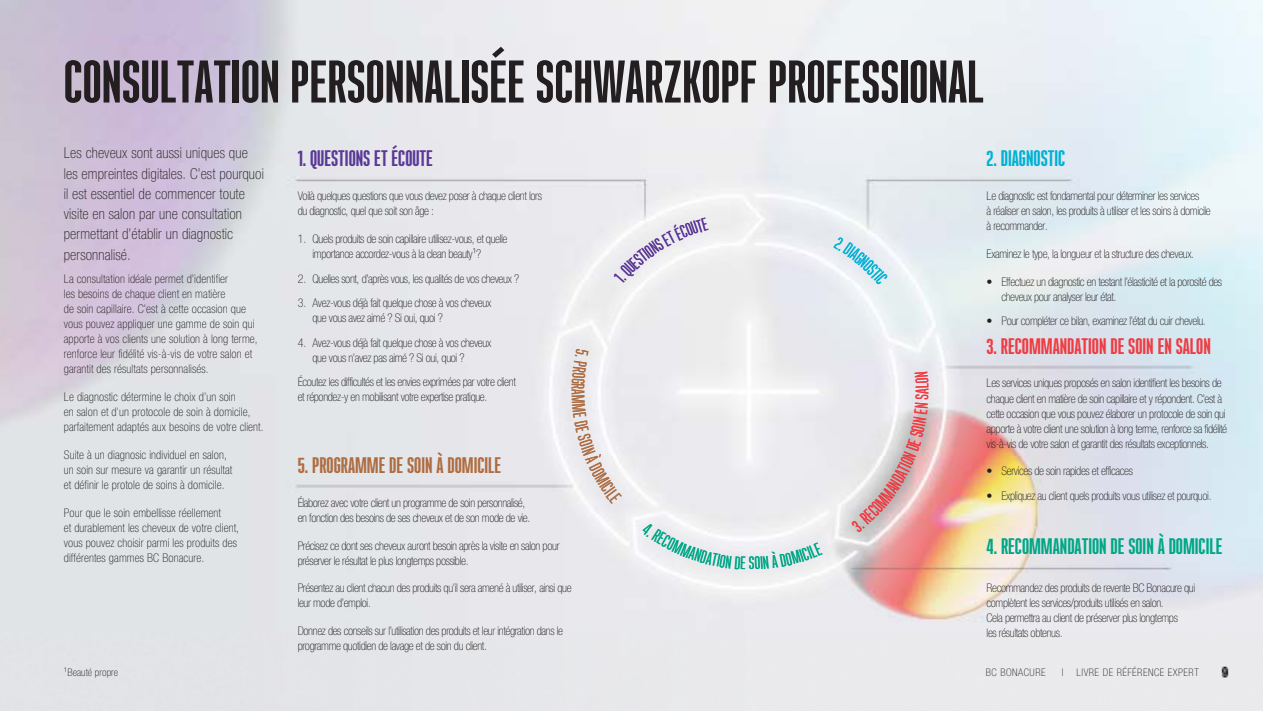
<style>
.page{position:relative;width:1263px;height:711px;background:#fff}
.page>*{position:absolute;margin:0;border:0;box-sizing:border-box;transform-origin:0 0}
.t1{font:700 60px "Ristretto Pro";color:#231f20}
.t2{font:700 22.5px "Ristretto Pro";color:#00a786}
.t3{font:700 22.5px "Ristretto Pro";color:#ee3d43}
.t4{font:700 22.5px "Ristretto Pro";color:#ae6d42}
.t5{font:700 22.5px "Ristretto Pro";color:#5b3896}
.t6{font:700 22.5px "Ristretto Pro";color:#00b1d5}
.t7{font:500 18px "Ristretto Pro";color:#ee3d43}
.t8{font:500 18px "Ristretto Pro";color:#00a786}
.t9{font:500 18px "Ristretto Pro";color:#ae6d42}
.t10{font:100 condensed 15px/20.2px "Helvetica Neue LTW1 G";letter-spacing:.01em;color:#231f20}
.t11{font:100 condensed 12px/15px "Helvetica Neue LTW1 G";letter-spacing:-.03em;color:#231f20}
.t12{font:100 condensed 12px/15px "Helvetica Neue LTW1 G";letter-spacing:.01em;color:#231f20}
.t13{font:100 condensed 10.5px "Helvetica Neue LTW1 G";letter-spacing:.05em;color:#231f20}
.t14{font:100 condensed 10.5px "Helvetica Neue LTW1 G";letter-spacing:.01em;color:#231f20}
</style>
<div class="page">
<img style="left:0;top:0;width:1263px;height:710px">
<svg style="left:614px;top:217px;width:95px;height:67px"></svg>
<svg style="left:833px;top:236px;width:55px;height:49px;background:#e9ecf2"></svg>
<svg style="left:851px;top:394px;width:77px;height:138px;background:#dcd0d2"></svg>
<svg style="left:915px;top:371px;width:13px;height:16px"></svg>
<svg style="left:641px;top:522px;width:104px;height:47px"></svg>
<div style="left:755px;top:542px;width:67px;height:27px;background:#ebeaef"></div>
<svg style="left:572px;top:348px;width:16px;height:41px"></svg>
<svg style="left:572px;top:395px;width:50px;height:108px"></svg>
<h1 class="t1" style="left:64px;top:47px;width:922px">CONSULTATION PERSONNALISÉE SCHWARZKOPF PROFESSIONAL</h1>
<p class="t10" style="left:64px;top:143px;width:202px">Les cheveux sont aussi uniques que les empreintes digitales. C’est pourquoi il est essentiel de commencer toute visite en salon par une consultation permettant d’établir un diagnostic personnalisé.</p>
<p class="t12" style="left:64px;top:271px;width:195px">La consultation idéale permet d’identifier<br>les besoins de chaque client en matière<br>de soin capillaire. C’est à cette occasion que vous pouvez appliquer une gamme de soin qui apporte à vos clients une solution à long terme, renforce leur fidélité vis-à-vis de votre salon et garantit des résultats personnalisés.</p>
<p class="t12" style="left:64px;top:389px;width:201px">Le diagnostic détermine le choix d’un soin<br>en salon et d'un protocole de soin à domicile, parfaitement adaptés aux besoins de votre client.</p>
<p class="t12" style="left:64px;top:447px;width:170px">Suite à un diagnosic individuel en salon, un soin sur mesure va garantir un résultat et définir le protole de soins à domicile.</p>
<p class="t12" style="left:64px;top:505px;width:177px">Pour que le soin embellisse réellement<br>et durablement les cheveux de votre client, vous pouvez choisir parmi les produits des différentes gammes BC Bonacure.</p>
<p class="t14" style="left:64px;top:666px;width:56px">¹Beauté propre</p>
<h2 class="t5" style="left:298px;top:145px;width:137px">1. QUESTIONS ET ÉCOUTE</h2>
<p class="t11" style="left:298px;top:188px;width:246px">Voilà quelques questions que vous devez poser à chaque client lors du diagnostic, quel que soit son âge :</p>
<p class="t11" style="left:313px;top:231px;width:196px;text-indent:-15px">1. Quels produits de soin capillaire utilisez-vous, et quelle importance accordez-vous à la clean beauty¹?</p>
<p class="t11" style="left:298px;top:271px;width:223px">2. Quelles sont, d’après vous, les qualités de vos cheveux ?</p>
<p class="t11" style="left:313px;top:295px;width:180px;text-indent:-15px">3. Avez-vous déjà fait quelque chose à vos cheveux que vous avez aimé ? Si oui, quoi ?</p>
<p class="t11" style="left:313px;top:335px;width:180px;text-indent:-15px">4. Avez-vous déjà fait quelque chose à vos cheveux que vous n’avez pas aimé ? Si oui, quoi ?</p>
<p class="t11" style="left:298px;top:374px;width:220px">Écoutez les difficultés et les envies exprimées par votre client et répondez-y en mobilisant votre expertise pratique.</p>
<h2 class="t4" style="left:298px;top:451px;width:205px">5. PROGRAMME DE SOIN À DOMICILE</h2>
<h3 class="t9" style="left:588px;top:389px;width:7px;rotate:90deg">A</h3>
<p class="t11" style="left:298px;top:495px;width:234px">Élaborez avec votre client un programme de soin personnalisé, en fonction des besoins de ses cheveux et de son mode de vie.</p>
<p class="t11" style="left:298px;top:537px;width:263px">Précisez ce dont ses cheveux auront besoin après la visite en salon pour préserver le résultat le plus longtemps possible.</p>
<p class="t11" style="left:298px;top:580px;width:275px">Présentez au client chacun des produits qu’il sera amené à utiliser, ainsi que leur mode d’emploi.</p>
<p class="t11" style="left:298px;top:623px;width:267px">Donnez des conseils sur l’utilisation des produits et leur intégration dans le programme quotidien de lavage et de soin du client.</p>
<h3 class="t8" style="left:749px;top:552px;width:7px">S</h3>
<h3 class="t7" style="left:912px;top:393px;width:7px;rotate:-90deg">A</h3>
<h2 class="t6" style="left:986px;top:145px;width:80px">2. DIAGNOSTIC</h2>
<p class="t11" style="left:986px;top:188px;width:226px">Le diagnostic est fondamental pour déterminer les services<br>à réaliser en salon, les produits à utiliser et les soins à domicile à recommander.</p>
<p class="t11" style="left:986px;top:246px;width:209px">Examinez le type, la longueur et la structure des cheveux.</p>
<p class="t11" style="left:1001px;top:274px;width:222px;text-indent:-15px">• Effectuez un diagnostic en testant l’élasticité et la porosité des cheveux pour analyser leur état.</p>
<p class="t11" style="left:986px;top:313px;width:221px">• Pour compléter ce bilan, examinez l’état du cuir chevelu.</p>
<h2 class="t3" style="left:986px;top:332px;width:226px">3. RECOMMANDATION DE SOIN EN SALON</h2>
<p class="t11" style="left:986px;top:375px;width:242px">Les services uniques proposés en salon identifient les besoins de chaque client en matière de soin capillaire et y répondent. C’est à cette occasion que vous pouvez élaborer un protocole de soin qui apporte à votre client une solution à long terme, renforce sa fidélité vis-à-vis de votre salon et garantit des résultats exceptionnels.</p>
<p class="t11" style="left:986px;top:463px;width:148px">• Services de soin rapides et efficaces</p>
<p class="t11" style="left:986px;top:488px;width:226px">• Expliquez au client quels produits vous utilisez et pourquoi.</p>
<h2 class="t2" style="left:986px;top:532px;width:237px">4. RECOMMANDATION DE SOIN À DOMICILE</h2>
<p class="t11" style="left:986px;top:580px;width:210px">Recommandez des produits de revente BC Bonacure qui complètent les services/produits utilisés en salon.<br>Cela permettra au client de préserver plus longtemps<br>les résultats obtenus.</p>
<p class="t13" style="left:986px;top:666px;width:61px">BC BONACURE</p>
<p class="t13" style="left:1061px;top:666px;width:139px">| LIVRE DE RÉFÉRENCE EXPERT</p>
</div>
